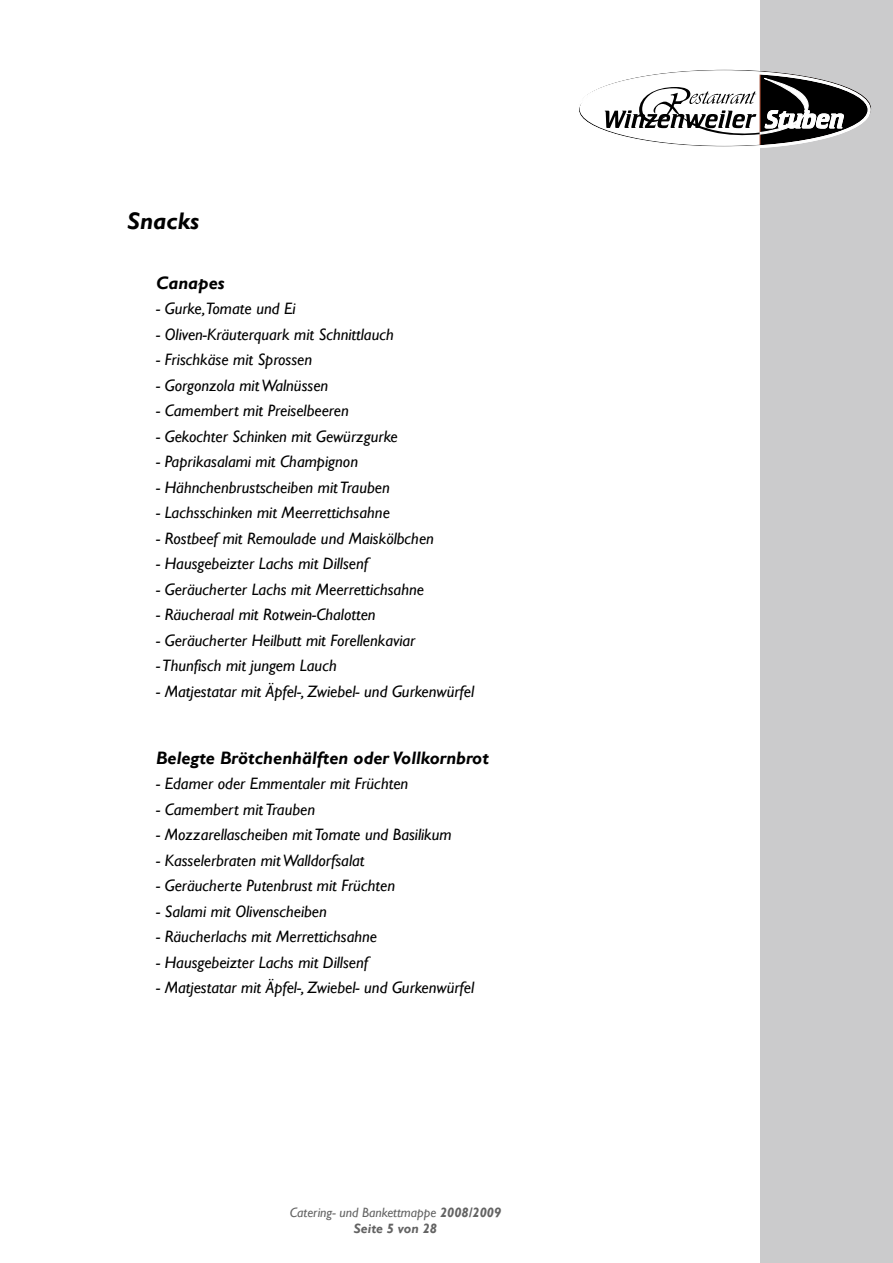
<style>
.page{position:relative;width:893px;height:1263px;background:#fff}
.page>*{position:absolute;margin:0;border:0;box-sizing:border-box;transform-origin:0 0}
.t1{font:italic 700 24px "Gill Sans";color:#000}
.t2{font:italic 700 18px "Gill Sans";color:#000}
.t3{font:italic 16.5px "Gill Sans";color:#000}
.t4{font:italic 13.5px/16.2px "Gill Sans";color:#636363;text-align:center}
.s1{font-weight:700}
</style>
<div class="page">
<div style="left:760px;top:0;width:133px;height:1263px;background:#cbcbcc"></div>
<svg style="left:579px;top:71px;width:291px;height:77px"></svg>
<h1 class="t1" style="left:128px;top:207px;width:73px">Snacks</h1>
<p class="t2" style="left:156px;top:272px;width:70px">Canapes</p>
<p class="t3" style="left:156px;top:299px;width:141px">- Gurke,Tomate und Ei</p>
<p class="t3" style="left:156px;top:325px;width:239px">- Oliven-Kräuterquark mit Schnittlauch</p>
<p class="t3" style="left:156px;top:350px;width:158px">- Frischkäse mit Sprossen</p>
<p class="t3" style="left:156px;top:376px;width:174px">- Gorgonzola mit Walnüssen</p>
<p class="t3" style="left:156px;top:401px;width:194px">- Camembert mit Preiselbeeren</p>
<p class="t3" style="left:156px;top:427px;width:243px">- Gekochter Schinken mit Gewürzgurke</p>
<p class="t3" style="left:156px;top:452px;width:203px">- Paprikasalami mit Champignon</p>
<p class="t3" style="left:156px;top:478px;width:235px">- Hähnchenbrustscheiben mit Trauben</p>
<p class="t3" style="left:156px;top:503px;width:235px">- Lachsschinken mit Meerrettichsahne</p>
<p class="t3" style="left:156px;top:529px;width:279px">- Rostbeef mit Remoulade und Maiskölbchen</p>
<p class="t3" style="left:156px;top:554px;width:214px">- Hausgebeizter Lachs mit Dillsenf</p>
<p class="t3" style="left:156px;top:580px;width:269px">- Geräucherter Lachs mit Meerrettichsahne</p>
<p class="t3" style="left:156px;top:605px;width:221px">- Räucheraal mit Rotwein-Chalotten</p>
<p class="t3" style="left:156px;top:631px;width:261px">- Geräucherter Heilbutt mit Forellenkaviar</p>
<p class="t3" style="left:156px;top:656px;width:182px">- Thunfisch mit jungem Lauch</p>
<p class="t3" style="left:156px;top:682px;width:320px">- Matjestatar mit Äpfel-, Zwiebel- und Gurkenwürfel</p>
<p class="t2" style="left:156px;top:747px;width:334px">Belegte Brötchenhälften oder Vollkornbrot</p>
<p class="t3" style="left:156px;top:774px;width:254px">- Edamer oder Emmentaler mit Früchten</p>
<p class="t3" style="left:156px;top:799px;width:161px">- Camembert mit Trauben</p>
<p class="t3" style="left:156px;top:825px;width:297px">- Mozzarellascheiben mit Tomate und Basilikum</p>
<p class="t3" style="left:156px;top:850px;width:210px">- Kasselerbraten mit Walldorfsalat</p>
<p class="t3" style="left:156px;top:876px;width:241px">- Geräucherte Putenbrust mit Früchten</p>
<p class="t3" style="left:156px;top:901px;width:172px">- Salami mit Olivenscheiben</p>
<p class="t3" style="left:156px;top:927px;width:223px">- Räucherlachs mit Merrettichsahne</p>
<p class="t3" style="left:156px;top:952px;width:214px">- Hausgebeizter Lachs mit Dillsenf</p>
<p class="t3" style="left:156px;top:978px;width:320px">- Matjestatar mit Äpfel-, Zwiebel- und Gurkenwürfel</p>
<p class="t4" style="left:290px;top:1204px;width:213px">Catering- und Bankettmappe <span class="s1">2008/2009<br>Seite 5 von 28</span></p>
</div>
